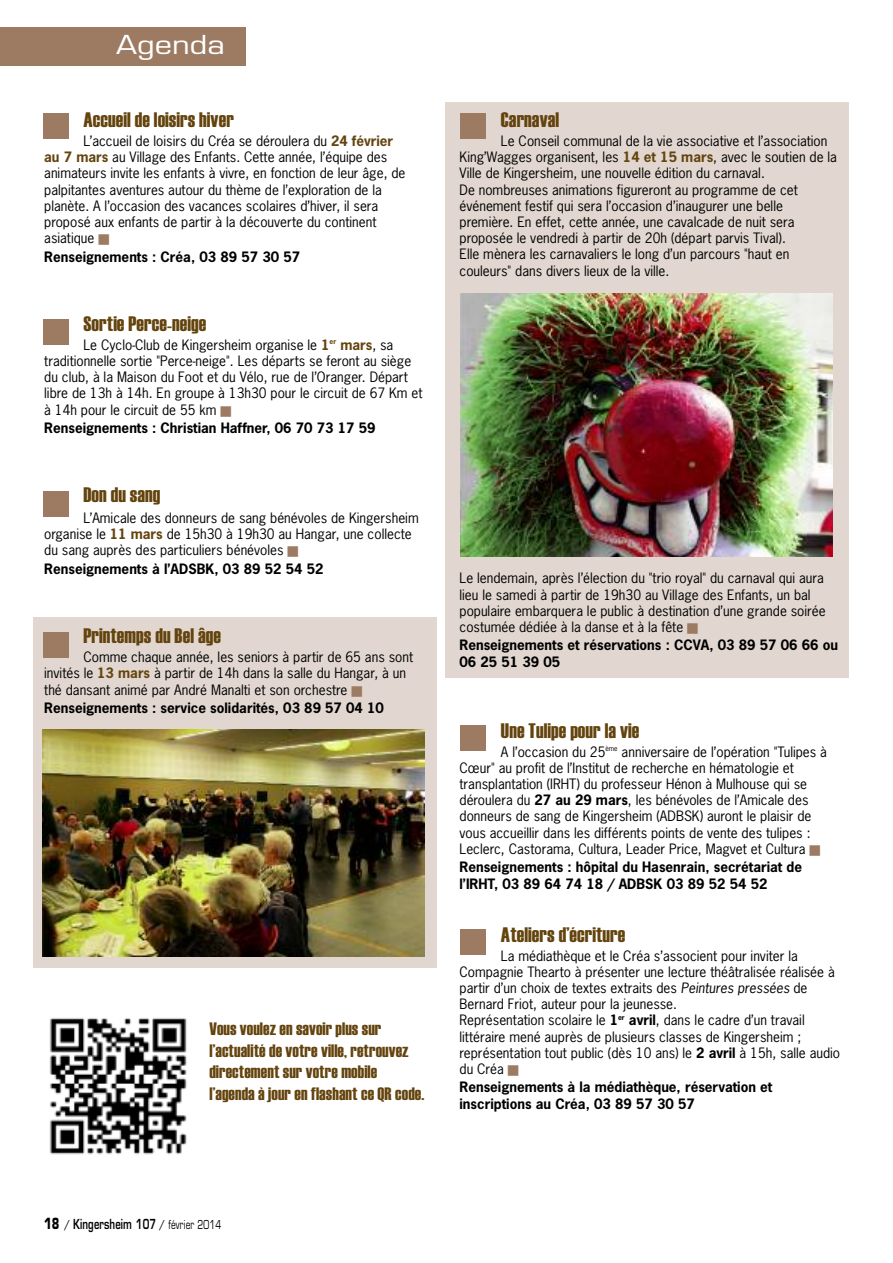
<style>
.page{position:relative;width:893px;height:1263px;background:#fff}
.page>*{position:absolute;margin:0;border:0;box-sizing:border-box;transform-origin:0 0}
.t1{font:25.5px "Eurostile";color:#fff;scale:1.2 1}
.t2{font:21px "Haettenschweiler";letter-spacing:.01em;color:#64440e}
.t3{font:18px/21.6px "Haettenschweiler";letter-spacing:.01em;color:#64440e}
.t4{font:13.5px/16.2px "News Gothic";color:#000}
.t5{font:700 13.5px/16.2px "News Gothic";color:#000}
.t6{font:600 13.5px "Eurostile";letter-spacing:.015em;color:#000;scale:.7 1}
.s1{font-weight:700;color:#64440e}
.s2{color:#9d7b63}
.s3{font-weight:700}
.s4{font-style:italic}
.s5{font-weight:700;font-size:15px}
.s6{font-weight:400;font-size:12px}
</style>
<div class="page">
<div style="left:33px;top:617px;width:404px;height:350px;background:#e1d7d0"></div>
<div style="left:444px;top:102px;width:404px;height:575px;background:#e1d7d0"></div>
<div style="left:0;top:27px;width:245px;height:38px;background:#9d7b63"></div>
<div style="left:43px;top:114px;width:25px;height:25px;background:#9d7b63"></div>
<div style="left:43px;top:319px;width:25px;height:26px;background:#9d7b63"></div>
<div style="left:43px;top:491px;width:25px;height:26px;background:#9d7b63"></div>
<div style="left:43px;top:633px;width:25px;height:25px;background:#9d7b63"></div>
<div style="left:460px;top:113px;width:26px;height:25px;background:#9d7b63"></div>
<div style="left:460px;top:725px;width:26px;height:26px;background:#9d7b63"></div>
<div style="left:460px;top:929px;width:26px;height:25px;background:#9d7b63"></div>
<img style="left:49px;top:1018px;width:138px;height:137px">
<img style="left:460px;top:293px;width:373px;height:264px">
<img style="left:43px;top:729px;width:381px;height:227px">
<h1 class="t1" style="left:116px;top:35px;width:92px">Agenda</h1>
<h2 class="t2" style="left:83px;top:108px;width:152px">Accueil de loisirs hiver</h2>
<p class="t4" style="left:44px;top:133px;width:363px;text-indent:39px">L’accueil de loisirs du Créa se déroulera du <span class="s1">24 février au 7 mars</span> au Village des Enfants. Cette année, l’équipe des animateurs invite les enfants à vivre, en fonction de leur âge, de palpitantes aventures autour du thème de l’exploration de la planète. A l’occasion des vacances scolaires d’hiver, il sera proposé aux enfants de partir à la découverte du continent asiatique <span class="s2">■</span></p>
<p class="t5" style="left:44px;top:249px;width:257px">Renseignements : Créa, 03 89 57 30 57</p>
<h2 class="t2" style="left:83px;top:312px;width:124px">Sortie Perce-neige</h2>
<p class="t4" style="left:44px;top:337px;width:380px;text-indent:39px">Le Cyclo-Club de Kingersheim organise le <span class="s1">1</span><sup>er</sup> <span class="s1">mars</span>, sa traditionnelle sortie "Perce-neige". Les départs se feront au siège du club, à la Maison du Foot et du Vélo, rue de l’Oranger. Départ libre de 13h à 14h. En groupe à 13h30 pour le circuit de 67 Km et à 14h pour le circuit de 55 km <span class="s2">■</span></p>
<p class="t5" style="left:44px;top:420px;width:333px">Renseignements : Christian Haffner, 06 70 73 17 59</p>
<h2 class="t2" style="left:83px;top:483px;width:78px">Don du sang</h2>
<p class="t4" style="left:44px;top:510px;width:376px;text-indent:39px">L’Amicale des donneurs de sang bénévoles de Kingersheim organise le <span class="s1">11 mars</span> de 15h30 à 19h30 au Hangar, une collecte du sang auprès des particuliers bénévoles <span class="s2">■</span></p>
<p class="t5" style="left:44px;top:561px;width:281px">Renseignements à l’ADSBK, 03 89 52 54 52</p>
<h2 class="t2" style="left:83px;top:624px;width:139px">Printemps du Bel âge</h2>
<p class="t4" style="left:44px;top:649px;width:370px;text-indent:39px">Comme chaque année, les seniors à partir de 65 ans sont invités le <span class="s1">13 mars</span> à partir de 14h dans la salle du Hangar, à un thé dansant animé par André Manalti et son orchestre <span class="s2">■</span></p>
<p class="t5" style="left:44px;top:700px;width:341px">Renseignements : service solidarités, 03 89 57 04 10</p>
<h3 class="t3" style="left:209px;top:1017px;width:216px">Vous voulez en savoir plus sur l’actualité de votre ville, retrouvez directement sur votre mobile l’agenda à jour en flashant ce QR code.</h3>
<h2 class="t2" style="left:501px;top:108px;width:60px">Carnaval</h2>
<p class="t4" style="left:459px;top:133px;width:379px;text-indent:41px">Le Conseil communal de la vie associative et l’association King’Wagges organisent, les <span class="s1">14 et 15 mars</span>, avec le soutien de la Ville de Kingersheim, une nouvelle édition du carnaval.<br>De nombreuses animations figureront au programme de cet événement festif qui sera l’occasion d’inaugurer une belle première. En effet, cette année, une cavalcade de nuit sera proposée le vendredi à partir de 20h (départ parvis Tival).<br>Elle mènera les carnavaliers le long d’un parcours "haut en couleurs" dans divers lieux de la ville.</p>
<p class="t4" style="left:459px;top:571px;width:368px">Le lendemain, après l’élection du "trio royal" du carnaval qui aura lieu le samedi à partir de 19h30 au Village des Enfants, un bal populaire embarquera le public à destination d’une grande soirée costumée dédiée à la danse et à la fête <span class="s2">■</span></p>
<p class="t5" style="left:459px;top:638px;width:380px">Renseignements et réservations : CCVA, 03 89 57 06 66 ou<br>06 25 51 39 05</p>
<h2 class="t2" style="left:501px;top:719px;width:140px">Une Tulipe pour la vie</h2>
<p class="t4" style="left:459px;top:744px;width:369px;text-indent:41px">A l’occasion du 25<sup>ème</sup> anniversaire de l’opération "Tulipes à Cœur" au profit de l’Institut de recherche en hématologie et transplantation (IRHT) du professeur Hénon à Mulhouse qui se déroulera du <span class="s3">27 au 29 mars</span>, les bénévoles de l’Amicale des donneurs de sang de Kingersheim (ADBSK) auront le plaisir de vous accueillir dans les différents points de vente des tulipes :<br>Leclerc, Castorama, Cultura, Leader Price, Magvet et Cultura <span class="s2">■</span></p>
<p class="t5" style="left:459px;top:859px;width:344px">Renseignements : hôpital du Hasenrain, secrétariat de l’IRHT, 03 89 64 74 18 / ADBSK 03 89 52 54 52</p>
<h2 class="t2" style="left:501px;top:922px;width:126px">Ateliers d’écriture</h2>
<p class="t4" style="left:459px;top:948px;width:382px;text-indent:41px">La médiathèque et le Créa s’associent pour inviter la Compagnie Thearto à présenter une lecture théâtralisée réalisée à partir d’un choix de textes extraits des <span class="s4">Peintures pressées</span> de Bernard Friot, auteur pour la jeunesse.<br>Représentation scolaire le <span class="s3">1</span><sup>er</sup> <span class="s3">avril</span>, dans le cadre d’un travail littéraire mené auprès de plusieurs classes de Kingersheim ; représentation tout public (dès 10 ans) le <span class="s3">2 avril</span> à 15h, salle audio du Créa <span class="s2">■</span></p>
<p class="t5" style="left:459px;top:1079px;width:314px">Renseignements à la médiathèque, réservation et inscriptions au Créa, 03 89 57 30 57</p>
<p class="t6" style="left:44px;top:1219px;width:255px"><span class="s5">18</span> <span class="s6">/</span> Kingersheim 107 <span class="s6">/ février 2014</span></p>
</div>
